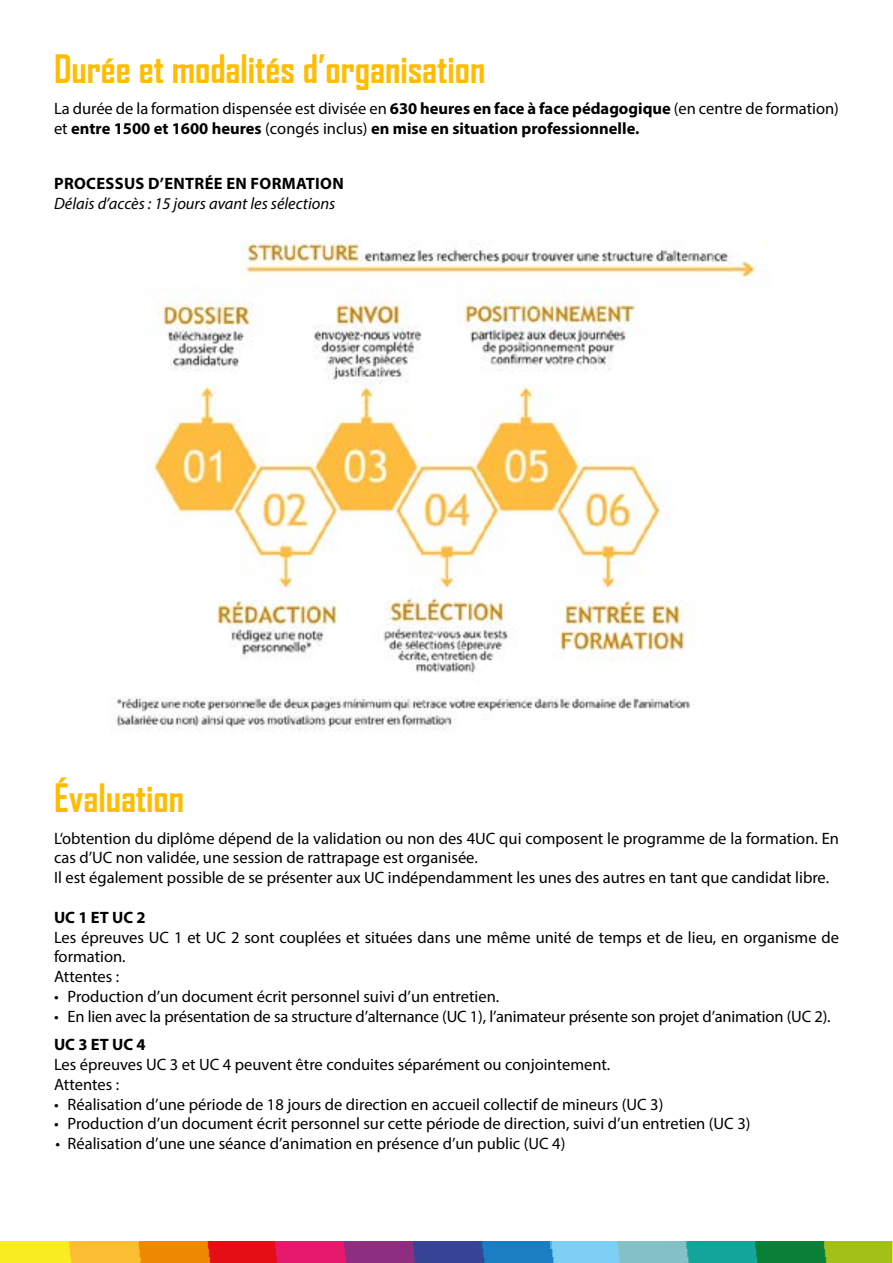
<style>
.page{position:relative;width:893px;height:1263px;background:#fff}
.page>*{position:absolute;margin:0;border:0;box-sizing:border-box;transform-origin:0 0}
.t1{font:700 37.5px "Agency FB";color:#ffbc00}
.t2{font:16.5px/19.8px "Myriad Pro";color:#000}
.t3{font:700 16.5px/19.8px "Myriad Pro";color:#000}
.t4{font:italic 16.5px "Myriad Pro";color:#000}
.t5{font:700 16.5px "Myriad Pro";letter-spacing:.02em;color:#000}
.s1{font-weight:400}
</style>
<div class="page">
<img style="left:0;top:1242px;width:892px;height:21px">
<svg style="left:892px;top:1242px;width:1px;height:21px"></svg>
<img style="left:116px;top:240px;width:641px;height:492px">
<h1 class="t1" style="left:54px;top:45px;width:433px">Durée et modalités d’organisation</h1>
<p class="t3" style="left:54px;top:98px;width:786px"><span class="s1">La durée de la formation dispensée est divisée en</span> 630 heures en face à face pédagogique <span class="s1">(en centre de formation) et</span> entre 1500 et 1600 heures <span class="s1">(congés inclus)</span> en mise en situation professionnelle.</p>
<p class="t5" style="left:54px;top:173px;width:291px">PROCESSUS D’ENTRÉE EN FORMATION</p>
<p class="t4" style="left:54px;top:193px;width:283px">Délais d’accès : 15 jours avant les sélections</p>
<h1 class="t1" style="left:54px;top:774px;width:132px">Évaluation</h1>
<p class="t2" style="left:54px;top:828px;width:786px">L‘obtention du diplôme dépend de la validation ou non des 4UC qui composent le programme de la formation. En cas d’UC non validée, une session de rattrapage est organisée.<br>Il est également possible de se présenter aux UC indépendamment les unes des autres en tant que candidat libre.</p>
<p class="t3" style="left:54px;top:907px;width:93px">UC 1 ET UC 2</p>
<p class="t2" style="left:54px;top:927px;width:787px">Les épreuves UC 1 et UC 2 sont couplées et situées dans une même unité de temps et de lieu, en organisme de formation.<br>Attentes :</p>
<p class="t2" style="left:54px;top:986px;width:447px">• Production d’un document écrit personnel suivi d’un entretien.</p>
<p class="t2" style="left:54px;top:1006px;width:778px">• En lien avec la présentation de sa structure d’alternance (UC 1), l’animateur présente son projet d’animation (UC 2).</p>
<p class="t3" style="left:54px;top:1034px;width:93px">UC 3 ET UC 4</p>
<p class="t2" style="left:54px;top:1054px;width:558px">Les épreuves UC 3 et UC 4 peuvent être conduites séparément ou conjointement.<br>Attentes :</p>
<p class="t2" style="left:54px;top:1094px;width:611px">• Réalisation d’une période de 18 jours de direction en accueil collectif de mineurs (UC 3)</p>
<p class="t2" style="left:54px;top:1113px;width:698px">• Production d’un document écrit personnel sur cette période de direction, suivi d’un entretien (UC 3)</p>
<p class="t2" style="left:56px;top:1133px;width:511px">• Réalisation d’une une séance d’animation en présence d’un public (UC 4)</p>
</div>
